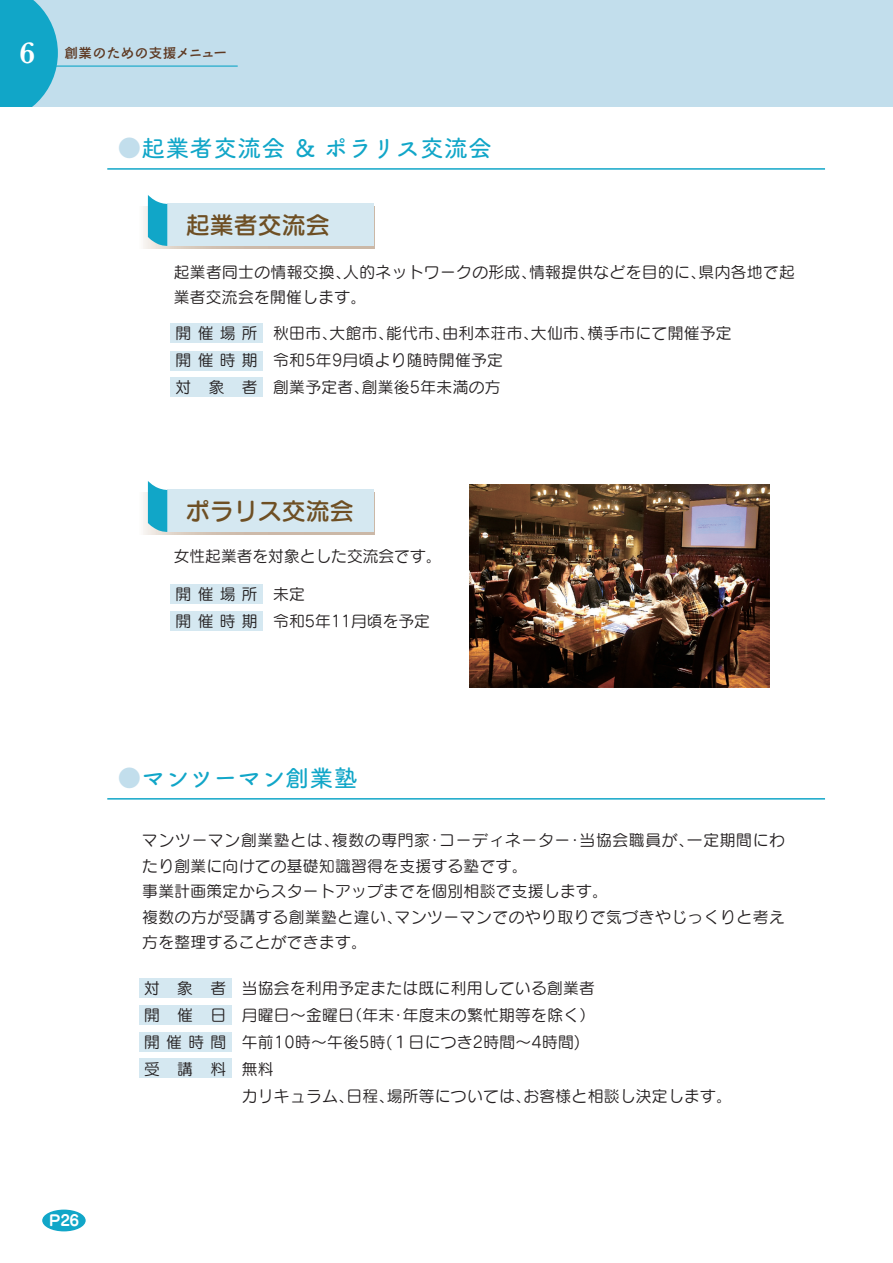
<style>
.page{position:relative;width:893px;height:1263px;background:#fff}
.page>*{position:absolute;margin:0;border:0;box-sizing:border-box;transform-origin:0 0}
.t1{font:600 31.5px "Baskerville";color:#fff}
.t2{font:24px "Tsuku B Rd Gothic Std D";color:#11a6c8}
.t3{font:24px "Seurat Pro DB";color:#6e4f24}
.t4{font:15.75px/27px "Seurat Pro M";letter-spacing:.02em;color:#231f20}
.t5{font:15.75px/27px "Seurat Pro M";color:#231f20}
.t6{font:15.75px/27px "Seurat Pro M";letter-spacing:.405em;color:#231f20}
.t7{font:15px "Seurat Pro B";color:#fff}
.t8{font:13.5px "Rodin Bokutoh Pro DB";letter-spacing:.04em;color:#5e3922}
.s1{color:#c2deec}
</style>
<div class="page">
<div style="left:0;top:0;width:893px;height:106px;background:#c2deec"></div>
<div style="left:170px;top:324px;width:93px;height:19px;background:#d5e8f1"></div>
<div style="left:170px;top:351px;width:93px;height:19px;background:#d5e8f1"></div>
<div style="left:170px;top:378px;width:93px;height:19px;background:#d5e8f1"></div>
<div style="left:170px;top:584px;width:93px;height:20px;background:#d5e8f1"></div>
<div style="left:170px;top:611px;width:93px;height:20px;background:#d5e8f1"></div>
<div style="left:139px;top:978px;width:93px;height:20px;background:#d5e8f1"></div>
<div style="left:139px;top:1005px;width:93px;height:20px;background:#d5e8f1"></div>
<div style="left:139px;top:1032px;width:93px;height:19px;background:#d5e8f1"></div>
<div style="left:139px;top:1059px;width:93px;height:19px;background:#d5e8f1"></div>
<svg style="left:143px;top:206px;width:231px;height:42px"></svg>
<div style="left:167px;top:204px;width:207px;height:42px;background:#d5e8f1"></div>
<svg style="left:148px;top:195px;width:19px;height:51px"></svg>
<svg style="left:143px;top:492px;width:231px;height:42px"></svg>
<div style="left:167px;top:490px;width:207px;height:42px;background:#d5e8f1"></div>
<svg style="left:148px;top:481px;width:19px;height:51px"></svg>
<img style="left:470px;top:485px;width:300px;height:203px">
<hr style="left:107px;top:168px;width:718px;height:2px;background:#11a6c8">
<hr style="left:107px;top:798px;width:718px;height:1px;background:#11a6c8">
<div style="left:42px;top:1209px;width:44px;height:22px;background:#11a6c8;border-radius:50%"></div>
<svg style="left:0;top:0;width:58px;height:106px;background:#28adcc"></svg>
<hr style="left:55px;top:66px;width:183px;height:1px;background:#11a6c8">
<h1 class="t1" style="left:19px;top:31px;width:17px">6</h1>
<p class="t8" style="left:65px;top:44px;width:164px">創業のための支援メニュー</p>
<h2 class="t2" style="left:118px;top:129px;width:376px"><span class="s1">●</span>起業者交流会 ＆ ポラリス交流会</h2>
<h2 class="t3" style="left:186px;top:210px;width:145px">起業者交流会</h2>
<p class="t4" style="left:174px;top:258px;width:623px;line-height:25.5px">起業者同士の情報交換、人的ネットワークの形成、情報提供などを目的に、県内各地で起業者交流会を開催します。</p>
<p class="t4" style="left:176px;top:319px;width:84px;text-align:justify">開催場所開催時期対象者</p>
<p class="t4" style="left:273px;top:319px;width:460px">秋田市、大館市、能代市、由利本荘市、大仙市、横手市にて開催予定令和5年9月頃より随時開催予定<br>創業予定者、創業後5年未満の方</p>
<h2 class="t3" style="left:186px;top:496px;width:169px">ポラリス交流会</h2>
<p class="t5" style="left:174px;top:542px;width:269px">女性起業者を対象とした交流会です。</p>
<p class="t6" style="left:176px;top:580px;width:84px">開催場所開催時期</p>
<p class="t5" style="left:273px;top:580px;width:158px">未定<br>令和5年11月頃を予定</p>
<h2 class="t2" style="left:118px;top:759px;width:242px"><span class="s1">●</span>マンツーマン創業塾</h2>
<p class="t4" style="left:142px;top:827px;width:644px;line-height:25.5px">マンツーマン創業塾とは、複数の専門家・コーディネーター・当協会職員が、一定期間にわたり創業に向けての基礎知識習得を支援する塾です。<br>事業計画策定からスタートアップまでを個別相談で支援します。<br>複数の方が受講する創業塾と違い、マンツーマンでのやり取りで気づきやじっくりと考え方を整理することができます。</p>
<p class="t7" style="left:49px;top:1210px;width:31px">P26</p>
<p class="t4" style="left:144px;top:974px;width:84px;text-align:justify">対象者開催日開催時間受講料</p>
<p class="t4" style="left:242px;top:974px;width:492px">当協会を利用予定または既に利用している創業者<br>月曜日～金曜日（年末・年度末の繁忙期等を除く）<br>午前10時～午後5時(１日につき2時間～4時間)<br>無料<br>カリキュラム、日程、場所等については、お客様と相談し決定します。</p>
</div>
